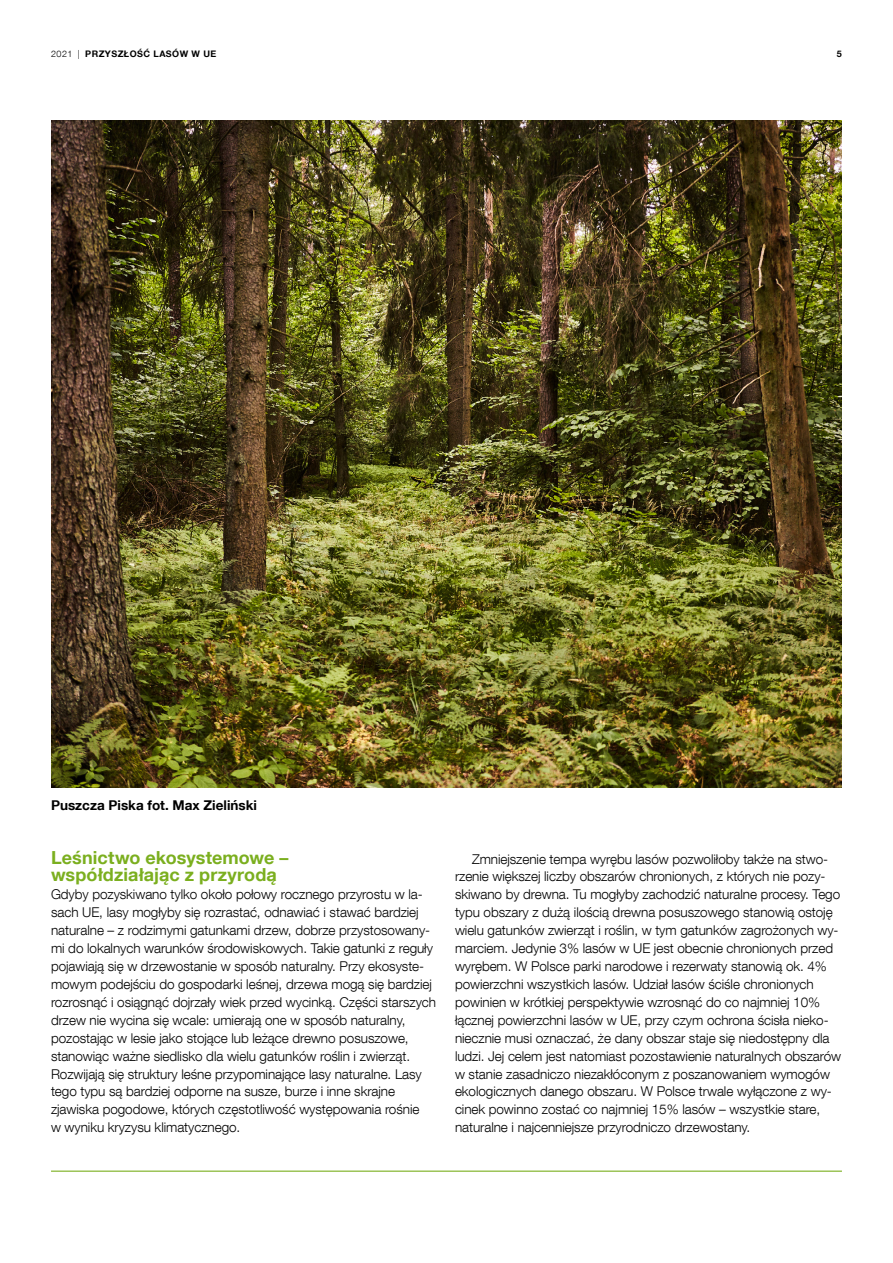
<style>
.page{position:relative;width:893px;height:1263px;background:#fff}
.page>*{position:absolute;margin:0;border:0;box-sizing:border-box;transform-origin:0 0}
.t1{font:700 18px/17.9px "Helvetica Neue LT Com";letter-spacing:.005em;color:#7baf1f}
.t2{font:300 13.5px/17.9px "Helvetica Neue LT Com";letter-spacing:-.005em;color:#000}
.t3{font:700 13.5px "Helvetica Neue LT Com";color:#000}
.t4{font:700 9px "Helvetica Neue LT Com";letter-spacing:.05em;color:#000}
.s1{font-weight:300}
</style>
<div class="page">
<img style="left:51px;top:121px;width:791px;height:667px">
<hr style="left:51px;top:1170px;width:791px;height:2px;background:#7baf1f">
<p class="t4" style="left:51px;top:49px;width:167px"><span class="s1">2021 |</span> PRZYSZŁOŚĆ LASÓW W UE</p>
<p class="t4" style="left:837px;top:49px;width:7px">5</p>
<p class="t3" style="left:51px;top:796px;width:207px">Puszcza Piska fot. Max Zieliński</p>
<h1 class="t1" style="left:51px;top:848px;width:239px">Leśnictwo ekosystemowe – współdziałając z przyrodą</h1>
<p class="t2" style="left:51px;top:885px;width:386px">Gdyby pozyskiwano tylko około połowy rocznego przyrostu w la&shy;sach UE, lasy mogłyby się rozrastać, odnawiać i stawać bardziej naturalne – z rodzimymi gatunkami drzew, dobrze przystosowany&shy;mi do lokalnych warunków środowiskowych. Takie gatunki z reguły pojawiają się w drzewostanie w sposób naturalny. Przy ekosyste&shy;mowym podejściu do gospodarki leśnej, drzewa mogą się bardziej rozrosnąć i osiągnąć dojrzały wiek przed wycinką. Części starszych drzew nie wycina się wcale: umierają one w sposób naturalny, pozostając w lesie jako stojące lub leżące drewno posuszowe, stanowiąc ważne siedlisko dla wielu gatunków roślin i zwierząt.<br>Rozwijają się struktury leśne przypominające lasy naturalne. Lasy tego typu są bardziej odporne na susze, burze i inne skrajne zjawiska pogodowe, których częstotliwość występowania rośnie<br>w wyniku kryzysu klimatycznego.</p>
<p class="t2" style="left:455px;top:849px;width:388px;text-indent:17px">Zmniejszenie tempa wyrębu lasów pozwoliłoby także na stwo&shy;rzenie większej liczby obszarów chronionych, z których nie pozy&shy;skiwano by drewna. Tu mogłyby zachodzić naturalne procesy. Tego typu obszary z dużą ilością drewna posuszowego stanowią ostoję wielu gatunków zwierząt i roślin, w tym gatunków zagrożonych wy&shy;marciem. Jedynie 3% lasów w UE jest obecnie chronionych przed wyrębem. W Polsce parki narodowe i rezerwaty stanowią ok. 4% powierzchni wszystkich lasów. Udział lasów ściśle chronionych powinien w krótkiej perspektywie wzrosnąć do co najmniej 10% łącznej powierzchni lasów w UE, przy czym ochrona ścisła nieko&shy;niecznie musi oznaczać, że dany obszar staje się niedostępny dla ludzi. Jej celem jest natomiast pozostawienie naturalnych obszarów w stanie zasadniczo niezakłóconym z poszanowaniem wymogów ekologicznych danego obszaru. W Polsce trwale wyłączone z wy&shy;cinek powinno zostać co najmniej 15% lasów – wszystkie stare, naturalne i najcenniejsze przyrodniczo drzewostany.</p>
</div>
